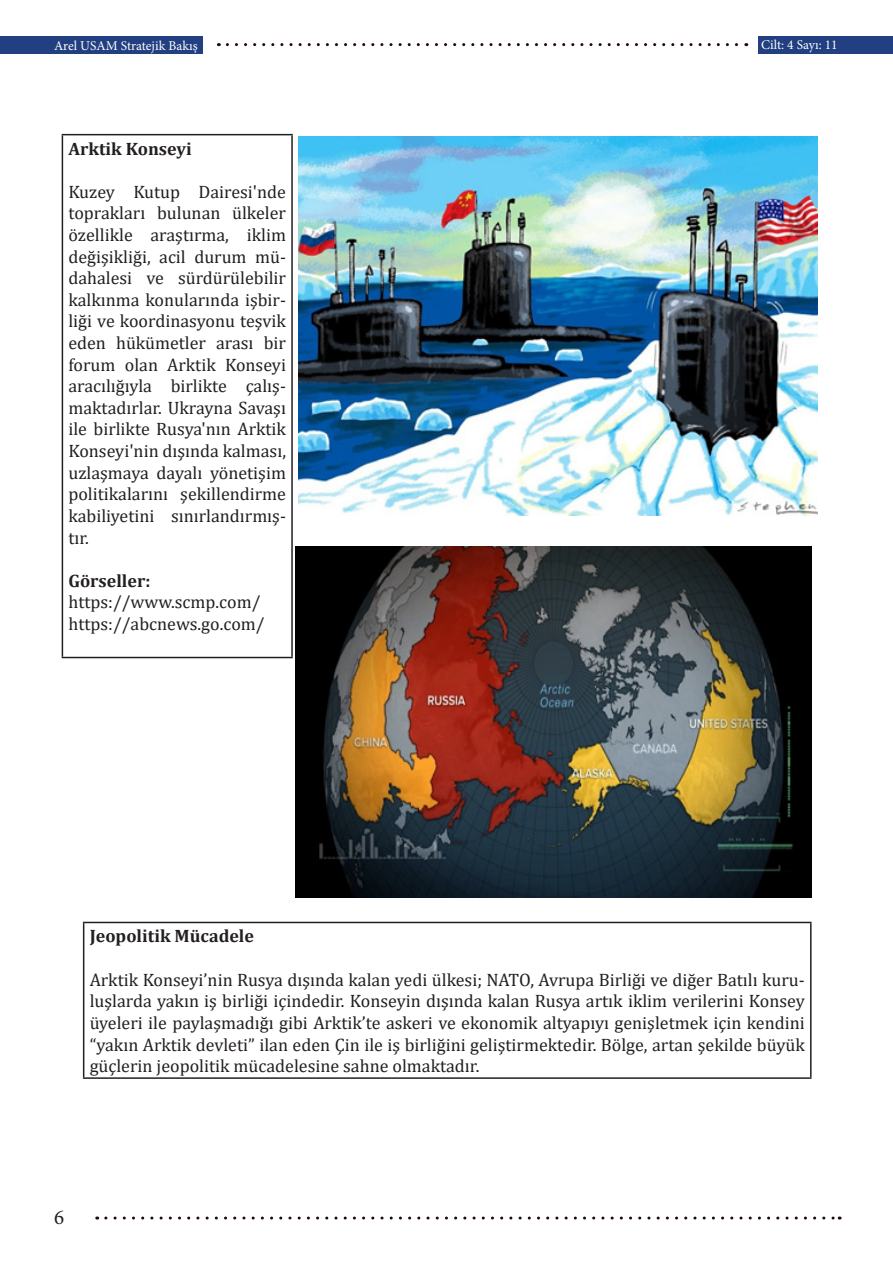
<style>
.page{position:relative;width:893px;height:1263px;background:#fff}
.page>*{position:absolute;margin:0;border:0;box-sizing:border-box;transform-origin:0 0}
.t1{font:21px "Minion Pro";color:#231f20}
.t2{font:18px/21.6px "Cambria";color:#231f20;text-align:justify}
.t3{font:700 18px "Cambria";color:#231f20}
.t4{font:13.5px "Minion Pro";color:#fff}
</style>
<div class="page">
<div style="left:0;top:36px;width:203px;height:18px;background:#213f81"></div>
<svg style="left:227px;top:43px;width:520px;height:3px"></svg>
<svg style="left:106px;top:1216px;width:734px;height:3px"></svg>
<div style="left:758px;top:36px;width:135px;height:18px;background:#213f81"></div>
<img style="left:299px;top:136px;width:518px;height:380px">
<hr style="left:62px;top:134px;width:231px;height:1px;background:#231f20">
<hr style="left:62px;top:135px;width:1px;height:522px;background:#231f20">
<hr style="left:291px;top:135px;width:2px;height:522px;background:#231f20">
<hr style="left:62px;top:657px;width:231px;height:1px;background:#231f20">
<img style="left:295px;top:546px;width:516px;height:351px">
<hr style="left:83px;top:922px;width:728px;height:1px;background:#231f20">
<hr style="left:83px;top:923px;width:1px;height:154px;background:#231f20">
<hr style="left:810px;top:923px;width:2px;height:154px;background:#231f20">
<hr style="left:83px;top:1077px;width:728px;height:2px;background:#231f20">
<p class="t4" style="left:54px;top:37px;width:145px">Arel USAM Stratejik Bakış</p>
<p class="t4" style="left:761px;top:35px;width:78px">Cilt: 4 Sayı: 11</p>
<p class="t3" style="left:68px;top:136px;width:125px">Arktik Konseyi</p>
<p class="t2" style="left:68px;top:181px;width:219px">Kuzey Kutup Dairesi'nde toprakları bulunan ülkeler özellikle araştırma, iklim değişikliği, acil durum mü&shy;dahalesi ve sürdürülebilir kalkınma konularında işbir&shy;liği ve koordinasyonu teşvik eden hükümetler arası bir forum olan Arktik Konseyi aracılığıyla birlikte çalış&shy;maktadırlar. Ukrayna Savaşı ile birlikte Rusya'nın Arktik Konseyi'nin dışında kalması, uzlaşmaya dayalı yönetişim politikalarını şekillendirme kabiliyetini sınırlandırmış&shy;tır.</p>
<p class="t3" style="left:68px;top:568px;width:83px">Görseller:</p>
<p class="t2" style="left:68px;top:591px;width:194px">https://www.scmp.com/</p>
<p class="t2" style="left:68px;top:613px;width:198px">https://abcnews.go.com/</p>
<p class="t3" style="left:90px;top:924px;width:166px">Jeopolitik Mücadele</p>
<p class="t2" style="left:90px;top:969px;width:717px">Arktik Konseyi’nin Rusya dışında kalan yedi ülkesi; NATO, Avrupa Birliği ve diğer Batılı kuru&shy;luşlarda yakın iş birliği içindedir. Konseyin dışında kalan Rusya artık iklim verilerini Konsey üyeleri ile paylaşmadığı gibi Arktik’te askeri ve ekonomik altyapıyı genişletmek için kendini “yakın Arktik devleti” ilan eden Çin ile iş birliğini geliştirmektedir. Bölge, artan şekilde büyük güçlerin jeopolitik mücadelesine sahne olmaktadır.</p>
<p class="t1" style="left:54px;top:1203px;width:12px">6</p>
</div>
